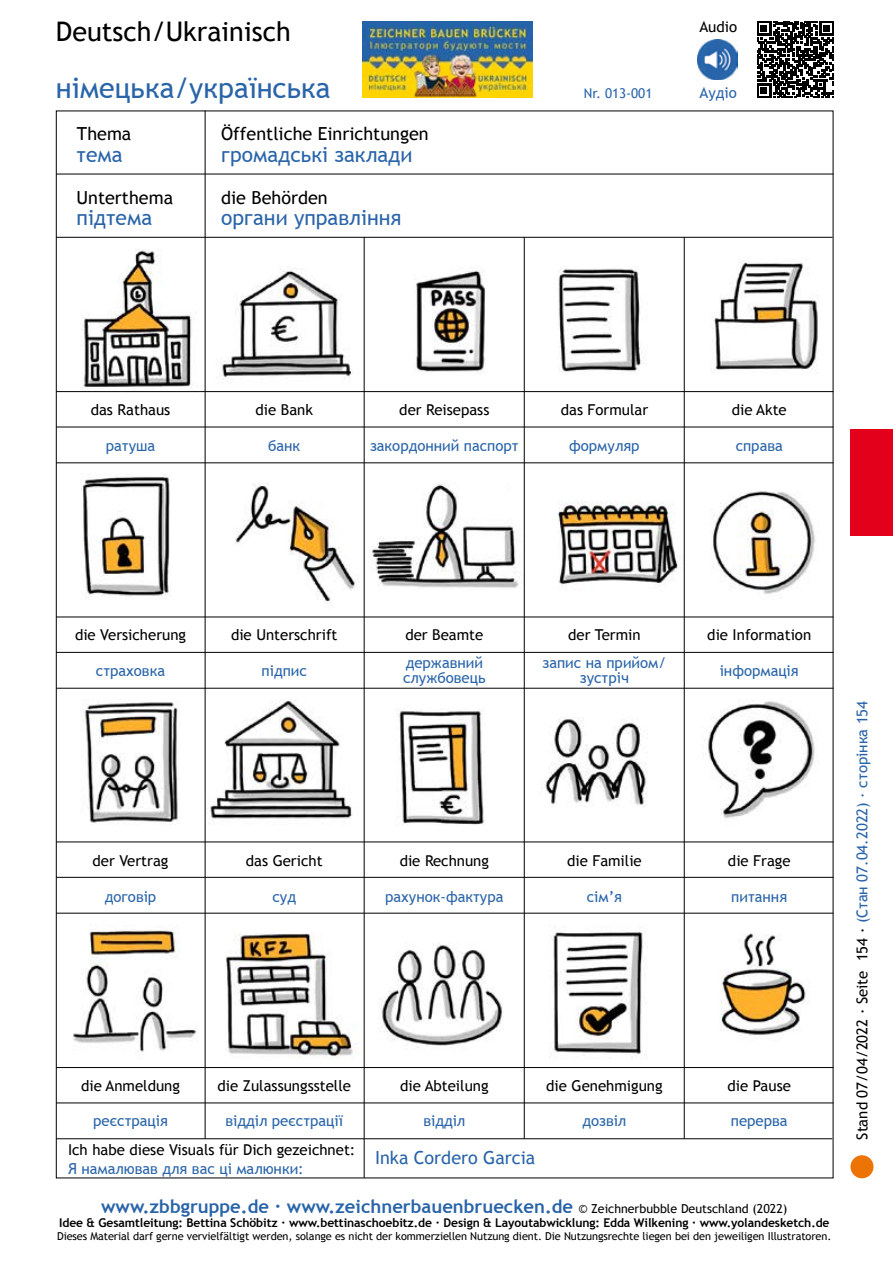
<style>
.page{position:relative;width:893px;height:1263px;background:#fff}
.page>*{position:absolute;margin:0;border:0;box-sizing:border-box;transform-origin:0 0}
.t1{font:28.5px "Trebuchet MS";color:#2964a9}
.t2{font:27px "Trebuchet MS";color:#000}
.t3{font:21px "Trebuchet MS";color:#2964a9}
.t4{font:700 18.45px "Trebuchet MS";color:#2964a9}
.t5{font:18px "Trebuchet MS";color:#000}
.t6{font:18px "Trebuchet MS";color:#2964a9}
.t7{font:15px/15px "Trebuchet MS";color:#2964a9}
.t8{font:15px "Trebuchet MS";color:#000}
.t9{font:13.5px "Trebuchet MS";color:#2964a9}
.t10{font:700 12.15px "Trebuchet MS";letter-spacing:-.005em;color:#000}
.t11{font:10.95px "Trebuchet MS";letter-spacing:-.005em;color:#000}
.s1{font-weight:400;font-size:12.3px;color:#000}
.s2{color:#000}
</style>
<div class="page">
<img style="left:55px;top:21px;width:819px;height:1158px">
<div style="left:850px;top:669px;width:23px;height:471px;background:#fff"></div>
<div style="left:850px;top:1155px;width:23px;height:23px;background:#ec7404;border-radius:50%"></div>
<div style="left:367px;top:1141px;width:457px;height:34px;background:#fff"></div>
<img style="left:697px;top:39px;width:41px;height:41px">
<svg style="left:757px;top:21px;width:76px;height:77px"></svg>
<div style="left:850px;top:429px;width:43px;height:107px;background:#e2001a"></div>
<div style="left:55px;top:1140px;width:309px;height:38px;background:#fff"></div>
<hr style="left:56px;top:174px;width:777px;height:1px;background:#000">
<hr style="left:56px;top:237px;width:777px;height:1px;background:#000">
<hr style="left:56px;top:391px;width:777px;height:1px;background:#000">
<hr style="left:56px;top:617px;width:777px;height:1px;background:#000">
<hr style="left:56px;top:841px;width:777px;height:1px;background:#000">
<hr style="left:56px;top:1067px;width:777px;height:1px;background:#000">
<hr style="left:56px;top:427px;width:777px;height:1px;background:#000">
<hr style="left:56px;top:652px;width:777px;height:1px;background:#000">
<hr style="left:56px;top:877px;width:777px;height:1px;background:#000">
<hr style="left:56px;top:1102px;width:777px;height:1px;background:#000">
<hr style="left:56px;top:462px;width:777px;height:1px;background:#000">
<hr style="left:56px;top:688px;width:777px;height:1px;background:#000">
<hr style="left:56px;top:913px;width:777px;height:1px;background:#000">
<hr style="left:56px;top:1138px;width:776px;height:1px;background:#000">
<hr style="left:205px;top:111px;width:1px;height:1028px;background:#000">
<hr style="left:364px;top:237px;width:1px;height:941px;background:#000">
<hr style="left:524px;top:237px;width:1px;height:902px;background:#000">
<hr style="left:684px;top:237px;width:1px;height:902px;background:#000">
<img style="left:363px;top:21px;width:170px;height:77px">
<h2 class="t2" style="left:56px;top:16px;width:236px">Deutsch/Ukrainisch</h2>
<h1 class="t1" style="left:56px;top:71px;width:276px">німецька/українська</h1>
<p class="t5" style="left:77px;top:123px;width:56px">Thema</p>
<p class="t5" style="left:221px;top:123px;width:209px">Öffentliche Einrichtungen</p>
<h3 class="t3" style="left:77px;top:142px;width:48px">тема</h3>
<h3 class="t3" style="left:221px;top:142px;width:193px">громадські заклади</h3>
<p class="t5" style="left:77px;top:187px;width:98px">Unterthema</p>
<p class="t5" style="left:221px;top:187px;width:108px">die Behörden</p>
<h3 class="t3" style="left:77px;top:206px;width:77px">підтема</h3>
<h3 class="t3" style="left:221px;top:206px;width:182px">органи управління</h3>
<p class="t9" style="left:584px;top:85px;width:70px">Nr. 013-001</p>
<p class="t8" style="left:699px;top:18px;width:39px">Audio</p>
<p class="t7" style="left:700px;top:85px;width:39px">Аудіо</p>
<p class="t8" style="left:91px;top:401px;width:81px">das Rathaus</p>
<p class="t7" style="left:106px;top:438px;width:51px">ратуша</p>
<p class="t8" style="left:256px;top:401px;width:59px">die Bank</p>
<p class="t7" style="left:268px;top:438px;width:34px">банк</p>
<p class="t8" style="left:399px;top:401px;width:92px">der Reisepass</p>
<p class="t7" style="left:370px;top:438px;width:150px">закордонний паспорт</p>
<p class="t8" style="left:561px;top:401px;width:89px">das Formular</p>
<p class="t7" style="left:569px;top:438px;width:72px">формуляр</p>
<p class="t8" style="left:732px;top:401px;width:57px">die Akte</p>
<p class="t7" style="left:736px;top:438px;width:49px">справа</p>
<p class="t8" style="left:75px;top:626px;width:113px">die Versicherung</p>
<p class="t7" style="left:96px;top:663px;width:71px">страховка</p>
<p class="t8" style="left:231px;top:626px;width:108px">die Unterschrift</p>
<p class="t7" style="left:262px;top:663px;width:47px">підпис</p>
<p class="t8" style="left:405px;top:626px;width:79px">der Beamte</p>
<p class="t7" style="left:403px;top:656px;width:84px">державний службовець</p>
<p class="t8" style="left:568px;top:626px;width:74px">der Termin</p>
<p class="t7" style="left:543px;top:656px;width:125px;text-align:center">запис на прийом/ зустріч</p>
<p class="t8" style="left:707px;top:626px;width:105px">die Information</p>
<p class="t7" style="left:720px;top:663px;width:80px">інформація</p>
<p class="t8" style="left:93px;top:852px;width:77px">der Vertrag</p>
<p class="t7" style="left:105px;top:889px;width:53px">договір</p>
<p class="t8" style="left:246px;top:852px;width:78px">das Gericht</p>
<p class="t7" style="left:272px;top:889px;width:25px">суд</p>
<p class="t8" style="left:400px;top:852px;width:91px">die Rechnung</p>
<p class="t7" style="left:385px;top:889px;width:120px">рахунок-фактура</p>
<p class="t8" style="left:567px;top:852px;width:76px">die Familie</p>
<p class="t7" style="left:587px;top:889px;width:37px">сім’я</p>
<p class="t8" style="left:728px;top:852px;width:64px">die Frage</p>
<p class="t7" style="left:731px;top:889px;width:57px">питання</p>
<p class="t8" style="left:81px;top:1076px;width:100px">die Anmeldung</p>
<p class="t8" style="left:218px;top:1076px;width:135px">die Zulassungsstelle</p>
<p class="t8" style="left:400px;top:1076px;width:90px">die Abteilung</p>
<p class="t8" style="left:546px;top:1076px;width:118px">die Genehmigung</p>
<p class="t8" style="left:728px;top:1076px;width:65px">die Pause</p>
<p class="t7" style="left:93px;top:1114px;width:76px">реєстрація</p>
<p class="t7" style="left:225px;top:1114px;width:119px">відділ реєстрації</p>
<p class="t7" style="left:423px;top:1114px;width:43px">відділ</p>
<p class="t7" style="left:582px;top:1114px;width:45px">дозвіл</p>
<p class="t7" style="left:731px;top:1114px;width:58px">перерва</p>
<p class="t8" style="left:68px;top:1140px;width:289px">Ich habe diese Visuals für Dich gezeichnet:</p>
<p class="t7" style="left:68px;top:1161px;width:237px">Я намалював для вас ці малюнки:</p>
<p class="t6" style="left:375px;top:1147px;width:162px">Inka Cordero Garcia</p>
<p class="t6" style="left:374px;top:1148px;width:72px">Zeichner</p>
<p class="t4" style="left:101px;top:1195px;width:688px">www.zbbgruppe.de · www.zeichnerbauenbruecken.de <span class="s1">© Zeichnerbubble Deutschland (2022)</span></p>
<p class="t10" style="left:59px;top:1215px;width:772px">Idee &amp; Gesamtleitung: Bettina Schöbitz · www.bettinaschoebitz.de · Design &amp; Layoutabwicklung: Edda Wilkening · www.yolandesketch.de</p>
<p class="t11" style="left:57px;top:1230px;width:776px">Dieses Material darf gerne vervielfältigt werden, solange es nicht der kommerziellen Nutzung dient. Die Nutzungsrechte liegen bei den jeweiligen Illustratoren.</p>
<p class="t7" style="left:855px;top:1140px;width:440px;rotate:-90deg"><span class="s2">Stand 07/04/2022 · Seite 154 ·</span> (Стан 07.04.2022) · сторінка 154</p>
</div>
